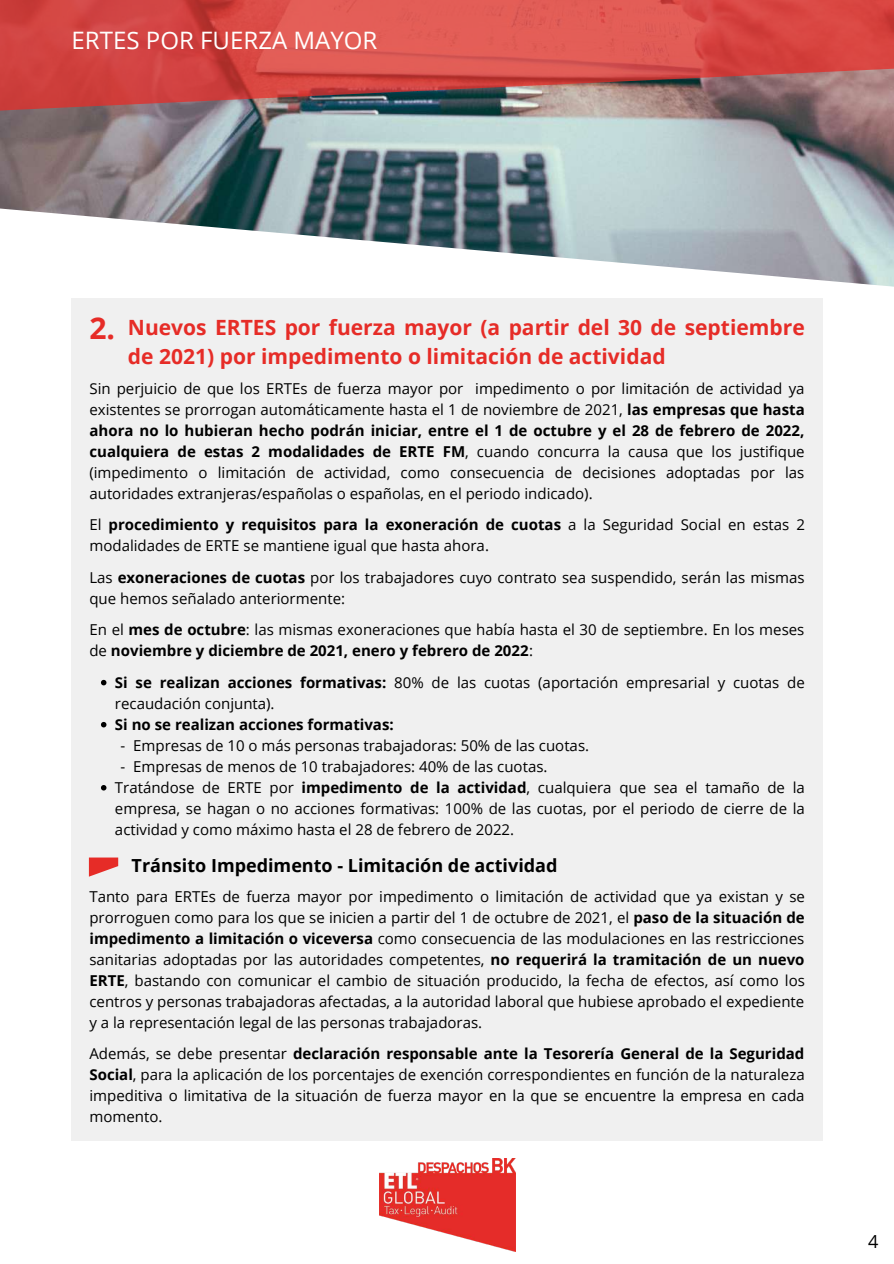
<style>
.page{position:relative;width:894px;height:1264px;background:#fff}
.page>*{position:absolute;margin:0;border:0;box-sizing:border-box;transform-origin:0 0}
.t1{font:700 30px "Open Sans";color:#e62c27}
.t2{font:24px "Open Sans";color:#fffffe}
.t3{font:700 21px/29.2px "Open Sans";color:#e62c27}
.t4{font:700 18px "Open Sans";color:#000}
.t5{font:18px "Open Sans";color:#000}
.t6{font:15px/21px "Open Sans";color:#000}
.t7{font:700 15px "Open Sans";color:#000}
.s1{font-weight:700}
</style>
<div class="page">
<img style="left:380px;top:1158px;width:135px;height:93px">
<img style="left:0;top:111px;width:893px;height:176px">
<div style="left:72px;top:298px;width:751px;height:842px;background:#f0f0f0"></div>
<svg style="left:0;top:0;width:893px;height:111px;background:#c65350"></svg>
<svg style="left:101px;top:680px;width:5px;height:5px"></svg>
<svg style="left:101px;top:722px;width:5px;height:5px"></svg>
<svg style="left:101px;top:785px;width:5px;height:5px"></svg>
<svg style="left:89px;top:857px;width:29px;height:19px"></svg>
<h2 class="t2" style="left:72px;top:23px;width:307px">ERTES POR FUERZA MAYOR</h2>
<h1 class="t1" style="left:89px;top:307px;width:27px">2.</h1>
<h3 class="t3" style="left:128px;top:312px;width:678px">Nuevos ERTES por fuerza mayor (a partir del 30 de septiembre de 2021) por impedimento o limitación de actividad</h3>
<p class="t6" style="left:89px;top:377px;width:716px;text-align:justify">Sin perjuicio de que los ERTEs de fuerza mayor por impedimento o por limitación de actividad ya existentes se prorrogan automáticamente hasta el 1 de noviembre de 2021, <span class="s1">las empresas que hasta ahora no lo hubieran hecho podrán iniciar, entre el 1 de octubre y el 28 de febrero de 2022, cualquiera de estas 2 modalidades de ERTE FM</span>, cuando concurra la causa que los justifique (impedimento o limitación de actividad, como consecuencia de decisiones adoptadas por las autoridades extranjeras/españolas o españolas, en el periodo indicado).</p>
<p class="t6" style="left:89px;top:514px;width:716px">El <span class="s1">procedimiento y requisitos para la exoneración de cuotas</span> a la Seguridad Social en estas 2 modalidades de ERTE se mantiene igual que hasta ahora.</p>
<p class="t6" style="left:89px;top:566px;width:716px">Las <span class="s1">exoneraciones de cuotas</span> por los trabajadores cuyo contrato sea suspendido, serán las mismas que hemos señalado anteriormente:</p>
<p class="t6" style="left:89px;top:619px;width:716px">En el <span class="s1">mes de octubre</span>: las mismas exoneraciones que había hasta el 30 de septiembre. En los meses de <span class="s1">noviembre y diciembre de 2021, enero y febrero de 2022</span>:</p>
<p class="t6" style="left:115px;top:671px;width:691px"><span class="s1">Si se realizan acciones formativas:</span> 80% de las cuotas (aportación empresarial y cuotas de recaudación conjunta).</p>
<p class="t7" style="left:115px;top:714px;width:280px">Si no se realizan acciones formativas:</p>
<p class="t6" style="left:121px;top:734px;width:470px">- Empresas de 10 o más personas trabajadoras: 50% de las cuotas.</p>
<p class="t6" style="left:121px;top:755px;width:428px">- Empresas de menos de 10 trabajadores: 40% de las cuotas.</p>
<p class="t6" style="left:115px;top:776px;width:691px;text-align:justify">Tratándose de ERTE por <span class="s1">impedimento de la actividad</span>, cualquiera que sea el tamaño de la empresa, se hagan o no acciones formativas: 100% de las cuotas, por el periodo de cierre de la actividad y como máximo hasta el 28 de febrero de 2022.</p>
<p class="t4" style="left:131px;top:852px;width:427px">Tránsito Impedimento - Limitación de actividad</p>
<p class="t6" style="left:89px;top:885px;width:716px;text-align:justify">Tanto para ERTEs de fuerza mayor por impedimento o limitación de actividad que ya existan y se prorroguen como para los que se inicien a partir del 1 de octubre de 2021, el <span class="s1">paso de la situación de impedimento a limitación o viceversa</span> como consecuencia de las modulaciones en las restricciones sanitarias adoptadas por las autoridades competentes, <span class="s1">no requerirá la tramitación de un nuevo ERTE</span>, bastando con comunicar el cambio de situación producido, la fecha de efectos, así como los centros y personas trabajadoras afectadas, a la autoridad laboral que hubiese aprobado el expediente y a la representación legal de las personas trabajadoras.</p>
<p class="t6" style="left:89px;top:1043px;width:716px;text-align:justify">Además, se debe presentar <span class="s1">declaración responsable ante la Tesorería General de la Seguridad Social</span>, para la aplicación de los porcentajes de exención correspondientes en función de la naturaleza impeditiva o limitativa de la situación de fuerza mayor en la que se encuentre la empresa en cada momento.</p>
<p class="t5" style="left:868px;top:1228px;width:12px">4</p>
</div>
